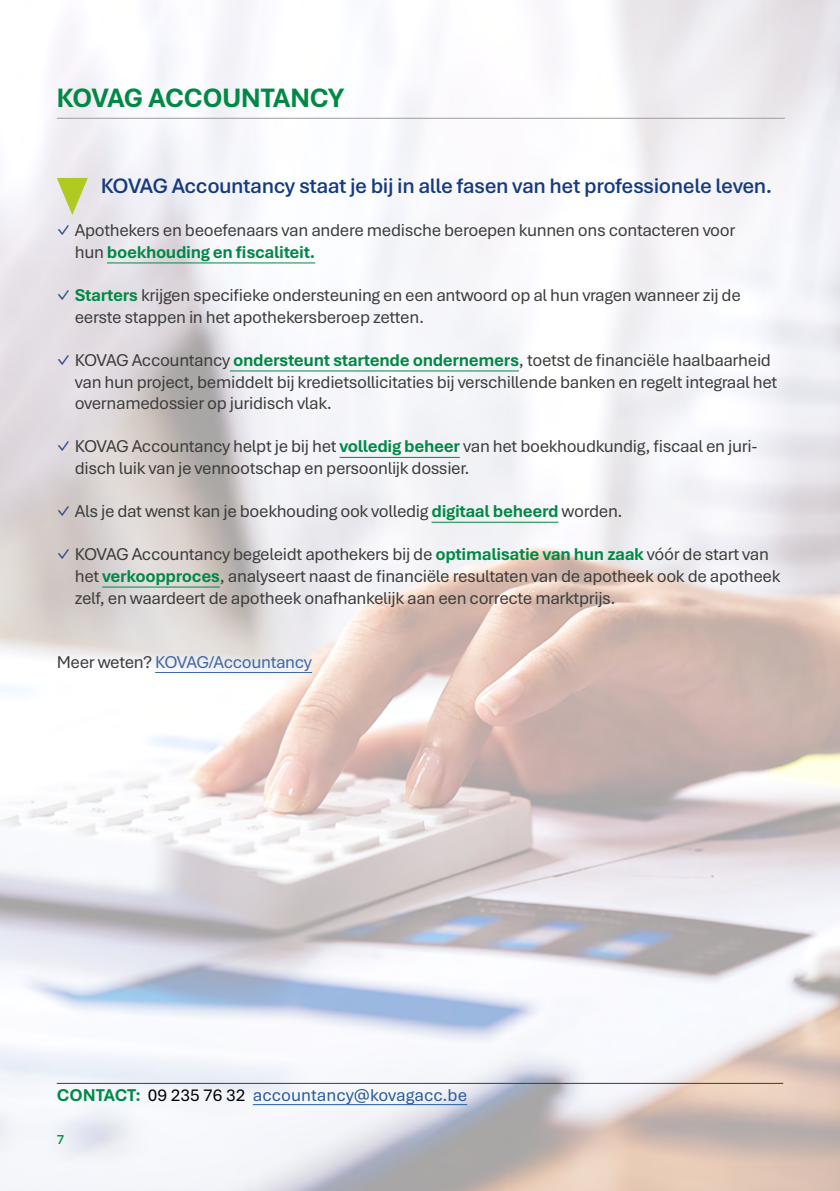
<style>
.page{position:relative;width:840px;height:1191px;background:#fff}
.page>*{position:absolute;margin:0;border:0;box-sizing:border-box;transform-origin:0 0}
.t1{font:700 28px "Aptos Display";letter-spacing:-.01em;color:#008944}
.t2{font:600 22px "Aptos";letter-spacing:-.02em;color:#153b7e}
.t3{font:18px/21.6px "Aptos";letter-spacing:-.02em;color:#3c3c3b}
.t4{font:18px "Aptos";color:#275b9b}
.t5{font:18px "Aptos";letter-spacing:-.02em;color:#3f68a5}
.t6{font:600 14px "Aptos";color:#008944}
.s1{color:#304888}
.s2{font-weight:700;color:#008944}
.s3{color:#3c3c3b}
.s4{color:#000}
</style>
<div class="page">
<img style="left:0;top:0;width:839px;height:1191px">
<hr style="left:57px;top:118px;width:727px;height:1px;background:#9d9d9c">
<hr style="left:107px;top:263px;width:208px;height:1px;background:#008944">
<hr style="left:230px;top:371px;width:288px;height:1px;background:#008944">
<hr style="left:339px;top:457px;width:120px;height:1px;background:#008944">
<hr style="left:431px;top:522px;width:127px;height:1px;background:#008944">
<hr style="left:102px;top:587px;width:118px;height:1px;background:#008944">
<hr style="left:155px;top:672px;width:157px;height:1px;background:#3f68a5">
<hr style="left:57px;top:1083px;width:725px;height:1px;background:#3c3c3b">
<hr style="left:253px;top:1104px;width:214px;height:1px;background:#275b9b">
<svg style="left:57px;top:178px;width:31px;height:37px"></svg>
<h1 class="t1" style="left:57px;top:78px;width:289px">KOVAG ACCOUNTANCY</h1>
<p class="t2" style="left:101px;top:171px;width:672px">KOVAG Accountancy staat je bij in alle fasen van het professionele leven.</p>
<p class="t3" style="left:75px;top:219px;width:661px;text-indent:-18px"><span class="s1">✓</span> Apothekers en beoefenaars van andere medische beroepen kunnen ons contacteren voor hun <span class="s2">boekhouding en fiscaliteit.</span></p>
<p class="t3" style="left:75px;top:284px;width:667px;text-indent:-18px"><span class="s1">✓</span> <span class="s2">Starters</span> krijgen specifieke ondersteuning en een antwoord op al hun vragen wanneer zij de eerste stappen in het apothekersberoep zetten.</p>
<p class="t3" style="left:75px;top:348px;width:703px;text-indent:-18px"><span class="s1">✓</span> KOVAG Accountancy <span class="s2">ondersteunt startende ondernemers</span>, toetst de financiële haalbaarheid van hun project, bemiddelt bij kredietsollicitaties bij verschillende banken en regelt integraal het overnamedossier op juridisch vlak.</p>
<p class="t3" style="left:75px;top:435px;width:683px;text-indent:-18px"><span class="s1">✓</span> KOVAG Accountancy helpt je bij het <span class="s2">volledig beheer</span> van het boekhoudkundig, fiscaal en juri&shy;disch luik van je vennootschap en persoonlijk dossier.</p>
<p class="t3" style="left:57px;top:500px;width:567px"><span class="s1">✓</span> Als je dat wenst kan je boekhouding ook volledig <span class="s2">digitaal beheerd</span> worden.</p>
<p class="t3" style="left:75px;top:543px;width:706px;text-indent:-18px"><span class="s1">✓</span> KOVAG Accountancy begeleidt apothekers bij de <span class="s2">optimalisatie van hun zaak</span> vóór de start van het <span class="s2">verkoopproces</span>, analyseert naast de financiële resultaten van de apotheek ook de apotheek zelf, en waardeert de apotheek onafhankelijk aan een correcte marktprijs.</p>
<p class="t5" style="left:57px;top:650px;width:257px"><span class="s3">Meer weten?</span> KOVAG/Accountancy</p>
<p class="t4" style="left:57px;top:1082px;width:411px"><span class="s2">CONTACT:</span> <span class="s4">09 235 76 32</span> accountancy@kovagacc.be</p>
<p class="t6" style="left:57px;top:1129px;width:9px">7</p>
</div>
